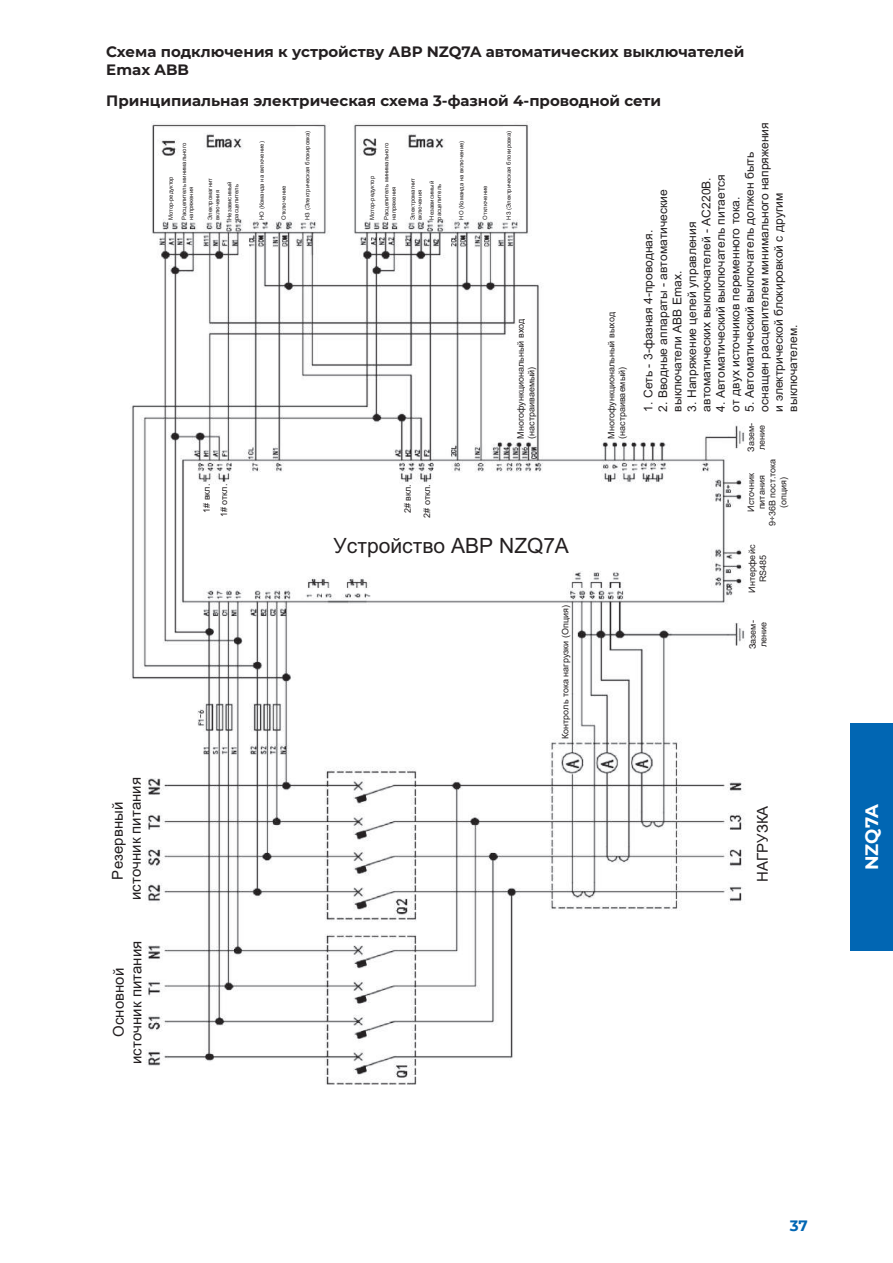
<style>
.page{position:relative;width:893px;height:1263px;background:#fff}
.page>*{position:absolute;margin:0;border:0;box-sizing:border-box;transform-origin:0 0}
.t1{font:21px "Arial";color:#231f20}
.t2{font:700 18px "Montserrat";letter-spacing:-.005em;color:#fff}
.t3{font:700 15px/18px "Montserrat";color:#231f20}
.t4{font:15px/18px "Arial";letter-spacing:.005em;color:#231f20;text-align:center}
.t5{font:700 15px "Montserrat";color:#0166b3}
.t6{font:12px/14.4px "Arial";color:#231f20}
.t7{font:9px/10.8px "Arial";color:#231f20}
.t8{font:6px/7.2px "Arial";color:#231f20}
</style>
<div class="page">
<img style="left:130px;top:123px;width:615px;height:961px">
<div style="left:850px;top:724px;width:43px;height:227px;background:#0166b3"></div>
<p class="t3" style="left:106px;top:42px;width:640px">Схема подключения к устройству АВР NZQ7A автоматических выключателей<br>Emax ABB</p>
<p class="t3" style="left:106px;top:91px;width:556px">Принципиальная электрическая схема 3-фазной 4-проводной сети</p>
<p class="t4" style="left:108px;top:900px;width:125px;rotate:-90deg">Резервный источник питания</p>
<p class="t4" style="left:109px;top:1064px;width:125px;rotate:-90deg">Основной источник питания</p>
<p class="t8" style="left:164px;top:220px;width:78px;line-height:13.2px;rotate:-90deg">Мотор-редуктор<br>Расцепитель минимального</p>
<p class="t8" style="left:187px;top:220px;width:35px;rotate:-90deg">напряжения</p>
<p class="t8" style="left:207px;top:220px;width:43px;rotate:-90deg">Электромагнит включения</p>
<p class="t8" style="left:226px;top:220px;width:40px;rotate:-90deg">Независимый расцепитель</p>
<p class="t8" style="left:258px;top:220px;width:80px;rotate:-90deg">НО (Команда на включение)</p>
<p class="t8" style="left:280px;top:220px;width:36px;rotate:-90deg">Отключение</p>
<p class="t8" style="left:304px;top:220px;width:91px;rotate:-90deg">НЗ (Электрическая блокировка)</p>
<p class="t8" style="left:368px;top:220px;width:45px;rotate:-90deg">Мотор-редуктор</p>
<p class="t8" style="left:383px;top:220px;width:78px;rotate:-90deg">Расцепитель минимального напряжения</p>
<p class="t8" style="left:409px;top:220px;width:43px;rotate:-90deg">Электромагнит включения</p>
<p class="t8" style="left:428px;top:220px;width:40px;rotate:-90deg">Независимый расцепитель</p>
<p class="t8" style="left:458px;top:220px;width:81px;rotate:-90deg">НО (Команда на включение)</p>
<p class="t8" style="left:481px;top:220px;width:36px;rotate:-90deg">Отключение</p>
<p class="t8" style="left:505px;top:220px;width:91px;rotate:-90deg">НЗ (Электрическая блокировка)</p>
<p class="t7" style="left:515px;top:439px;width:122px;rotate:-90deg">Многофункциональный вход (настраиваемый)</p>
<p class="t7" style="left:606px;top:439px;width:128px;rotate:-90deg">Многофункциональный выход (настраиваемый)</p>
<p class="t6" style="left:742px;top:411px;width:291px;rotate:-90deg">5. Автоматический выключатель должен быть оснащен расцепителем минимального напряжения и электрической блокировкой с другим выключателем.</p>
<p class="t6" style="left:656px;top:411px;width:224px;rotate:-90deg">2. Вводные аппараты - автоматические выключатели ABB Emax.</p>
<p class="t6" style="left:684px;top:411px;width:236px;rotate:-90deg">3. Напряжение цепей управления автоматических выключателей - АС220В.</p>
<p class="t6" style="left:713px;top:411px;width:239px;rotate:-90deg">4. Автоматический выключатель питается от двух источников переменного тока.</p>
<p class="t6" style="left:641px;top:411px;width:183px;rotate:-90deg">1. Сеть - 3-фазная 4-проводная.</p>
<p class="t7" style="left:746px;top:452px;width:30px;rotate:-90deg">Зазем&shy;ление</p>
<p class="t7" style="left:198px;top:517px;width:35px;line-height:17.4px;text-align:center;rotate:-90deg">1# вкл.<br>1# откл.</p>
<p class="t7" style="left:398px;top:517px;width:35px;line-height:19.2px;text-align:center;rotate:-90deg">2# вкл.<br>2# откл.</p>
<p class="t7" style="left:745px;top:526px;width:69px;text-align:center;rotate:-90deg">Источник питания<br>9÷36В пост.тока (опция)</p>
<h1 class="t1" style="left:333px;top:531px;width:237px">Устройство АВР NZQ7A</h1>
<p class="t7" style="left:747px;top:592px;width:49px;text-align:center;rotate:-90deg">Интерфейс<br>RS485</p>
<p class="t7" style="left:560px;top:739px;width:135px;rotate:-90deg">Контроль тока нагрузки (Опция)</p>
<p class="t7" style="left:747px;top:649px;width:30px;rotate:-90deg">Зазем&shy;ление</p>
<p class="t4" style="left:753px;top:882px;width:78px;rotate:-90deg">НАГРУЗКА</p>
<h2 class="t2" style="left:859px;top:870px;width:67px;rotate:-90deg">NZQ7A</h2>
<p class="t5" style="left:790px;top:1214px;width:20px">37</p>
</div>
